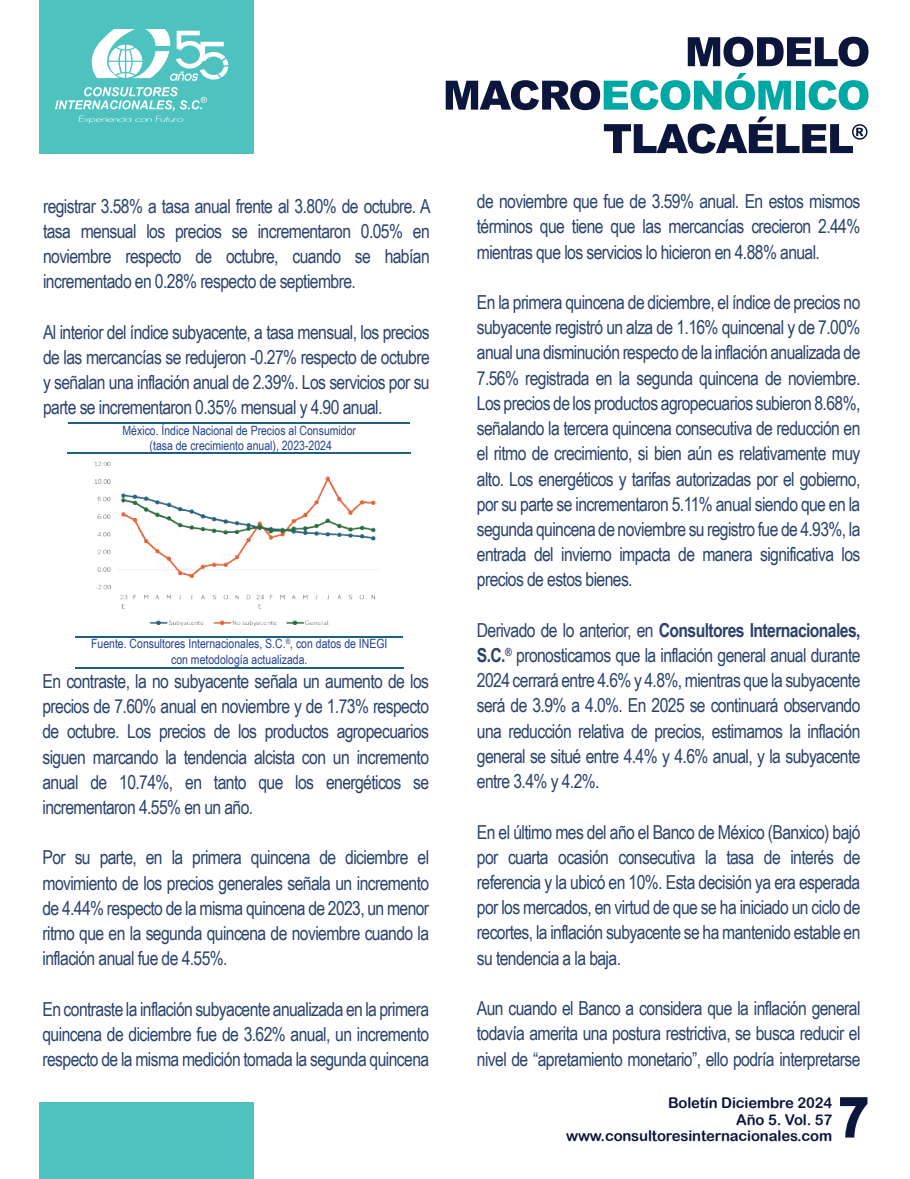
<style>
.page{position:relative;width:910px;height:1179px;background:#fff}
.page>*{position:absolute;margin:0;border:0;box-sizing:border-box;transform-origin:0 0}
.t1{font:700 54.4px "Arial";color:#0c163c}
.t2{font:19.2px/25.2px "Arial Narrow";letter-spacing:-.03em;color:#2b436c;text-align:justify}
.t3{font:14.8px/16.4px "Arial Rounded MT Bold";letter-spacing:-.01em;color:#0c163c;text-align:right}
.t4{font:12.8px/15.4px "Arial Narrow";color:#23418e;text-align:center}
.s1{font-weight:700}
</style>
<div class="page">
<div style="left:39px;top:1px;width:214px;height:152px;background:#4dc2bf"></div>
<svg style="left:840px;top:1097px;width:28px;height:41px"></svg>
<div style="left:39px;top:1102px;width:214px;height:77px;background:#4dc2bf"></div>
<svg style="left:687px;top:37px;width:181px;height:30px"></svg>
<svg style="left:445px;top:73px;width:345px;height:37px"></svg>
<div style="left:795px;top:81px;width:9px;height:29px;background:#00a8a4"></div>
<svg style="left:808px;top:80px;width:60px;height:30px"></svg>
<svg style="left:604px;top:116px;width:263px;height:38px"></svg>
<svg style="left:55px;top:87px;width:152px;height:36px"></svg>
<svg style="left:92px;top:29px;width:136px;height:52px"></svg>
<hr style="left:68px;top:422px;width:342px;height:2px;background:#1b627e">
<hr style="left:68px;top:452px;width:343px;height:1px;background:#1b627e">
<hr style="left:76px;top:636px;width:327px;height:1px;background:#1b627e">
<hr style="left:75px;top:667px;width:328px;height:1px;background:#1b627e">
<img style="left:94px;top:461px;width:284px;height:165px">
<p class="t2" style="left:43px;top:192px;width:389px">registrar 3.58% a tasa anual frente al 3.80% de octubre. A tasa mensual los precios se incrementaron 0.05% en noviembre respecto de octubre, cuando se habían incrementado en 0.28% respecto de septiembre.</p>
<p class="t2" style="left:43px;top:319px;width:388px">Al interior del índice subyacente, a tasa mensual, los precios de las mercancías se redujeron -0.27% respecto de octubre y señalan una inflación anual de 2.39%. Los servicios por su parte se incrementaron 0.35% mensual y 4.90 anual.</p>
<p class="t4" style="left:122px;top:422px;width:235px">México. Índice Nacional de Precios al Consumidor (tasa de crecimiento anual), 2023-2024</p>
<p class="t4" style="left:91px;top:636px;width:298px">Fuente. Consultores Internacionales, S.C.<sup>®</sup>, con datos de INEGI con metodología actualizada.</p>
<p class="t2" style="left:42px;top:668px;width:388px">En contraste, la no subyacente señala un aumento de los precios de 7.60% anual en noviembre y de 1.73% respecto de octubre. Los precios de los productos agropecuarios siguen marcando la tendencia alcista con un incremento anual de 10.74%, en tanto que los energéticos se incrementaron 4.55% en un año.</p>
<p class="t2" style="left:42px;top:844px;width:388px">Por su parte, en la primera quincena de diciembre el movimiento de los precios generales señala un incremento de 4.44% respecto de la misma quincena de 2023, un menor ritmo que en la segunda quincena de noviembre cuando la inflación anual fue de 4.55%.</p>
<p class="t2" style="left:42px;top:995px;width:388px">En contraste la inflación subyacente anualizada en la primera quincena de diciembre fue de 3.62% anual, un incremento respecto de la misma medición tomada la segunda quincena</p>
<p class="t2" style="left:477px;top:188px;width:385px">de noviembre que fue de 3.59% anual. En estos mismos términos que tiene que las mercancías crecieron 2.44% mientras que los servicios lo hicieron en 4.88% anual.</p>
<p class="t2" style="left:477px;top:289px;width:385px">En la primera quincena de diciembre, el índice de precios no subyacente registró un alza de 1.16% quincenal y de 7.00% anual una disminución respecto de la inflación anualizada de 7.56% registrada en la segunda quincena de noviembre.<br>Los precios de los productos agropecuarios subieron 8.68%, señalando la tercera quincena consecutiva de reducción en el ritmo de crecimiento, si bien aún es relativamente muy alto. Los energéticos y tarifas autorizadas por el gobierno, por su parte se incrementaron 5.11% anual siendo que en la segunda quincena de noviembre su registro fue de 4.93%, la entrada del invierno impacta de manera significativa los precios de estos bienes.</p>
<p class="t2" style="left:477px;top:617px;width:385px">Derivado de lo anterior, en <span class="s1">Consultores Internacionales, S.C.</span><sup>®</sup> pronosticamos que la inflación general anual durante 2024 cerrará entre 4.6% y 4.8%, mientras que la subyacente será de 3.9% a 4.0%. En 2025 se continuará observando una reducción relativa de precios, estimamos la inflación general se situé entre 4.4% y 4.6% anual, y la subyacente entre 3.4% y 4.2%.</p>
<p class="t2" style="left:477px;top:818px;width:385px">En el último mes del año el Banco de México (Banxico) bajó por cuarta ocasión consecutiva la tasa de interés de referencia y la ubicó en 10%. Esta decisión ya era esperada por los mercados, en virtud de que se ha iniciado un ciclo de recortes, la inflación subyacente se ha mantenido estable en su tendencia a la baja.</p>
<p class="t2" style="left:477px;top:995px;width:385px">Aun cuando el Banco a considera que la inflación general todavía amerita una postura restrictiva, se busca reducir el nivel de “apretamiento monetario”, ello podría interpretarse</p>
<p class="t3" style="left:566px;top:1095px;width:268px">Boletín Diciembre 2024<br>Año 5. Vol. 57 www.consultoresinternacionales.com</p>
<h1 class="t1" style="left:838px;top:1081px;width:32px">7</h1>
</div>
